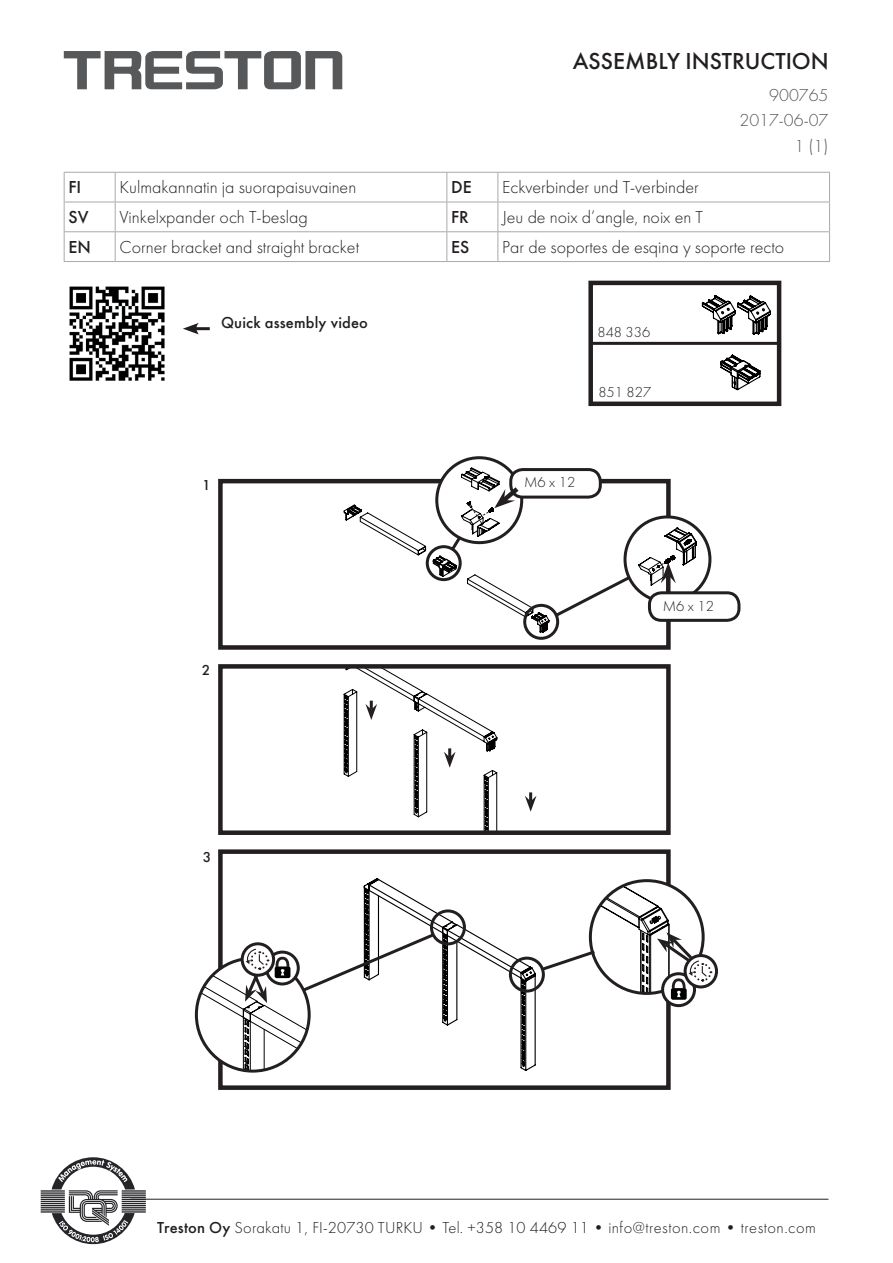
<style>
.page{position:relative;width:893px;height:1263px;background:#fff}
.page>*{position:absolute;margin:0;border:0;box-sizing:border-box;transform-origin:0 0}
.t1{font:500 24px "Futura";color:#231f20}
.t2{font:300 18px "Futura";color:#231f20}
.t3{font:300 18px/25.5px "Futura";color:#57585a;text-align:right}
.t4{font:500 18px "Futura";color:#231f20}
.t5{font:300 16.5px "Futura";letter-spacing:.01em;color:#231f20}
.t6{font:500 16.5px "Futura";letter-spacing:.01em;color:#231f20}
.t7{font:300 15px "Futura";color:#231f20}
.t8{font:500 15px "Futura";color:#231f20}
.s1{font-weight:500}
</style>
<div class="page">
<hr style="left:64px;top:172px;width:51px;height:1px;background:#a8a9ad">
<hr style="left:115px;top:172px;width:332px;height:1px;background:#a8a9ad">
<hr style="left:447px;top:172px;width:51px;height:1px;background:#a8a9ad">
<hr style="left:498px;top:172px;width:332px;height:1px;background:#a8a9ad">
<hr style="left:64px;top:202px;width:51px;height:1px;background:#a8a9ad">
<hr style="left:115px;top:202px;width:332px;height:1px;background:#a8a9ad">
<hr style="left:447px;top:202px;width:51px;height:1px;background:#a8a9ad">
<hr style="left:498px;top:202px;width:332px;height:1px;background:#a8a9ad">
<hr style="left:64px;top:231px;width:51px;height:1px;background:#a8a9ad">
<svg style="left:64px;top:173px;width:1px;height:88px"></svg>
<hr style="left:115px;top:231px;width:332px;height:1px;background:#a8a9ad">
<svg style="left:115px;top:173px;width:1px;height:88px"></svg>
<hr style="left:447px;top:231px;width:51px;height:1px;background:#a8a9ad">
<svg style="left:446px;top:173px;width:1px;height:88px"></svg>
<hr style="left:498px;top:231px;width:332px;height:1px;background:#a8a9ad">
<svg style="left:497px;top:173px;width:1px;height:88px"></svg>
<svg style="left:829px;top:173px;width:1px;height:88px"></svg>
<hr style="left:64px;top:261px;width:51px;height:1px;background:#a8a9ad">
<hr style="left:115px;top:261px;width:332px;height:1px;background:#a8a9ad">
<hr style="left:447px;top:261px;width:51px;height:1px;background:#a8a9ad">
<hr style="left:498px;top:261px;width:332px;height:1px;background:#a8a9ad">
<div style="left:588px;top:281px;width:193px;height:125px;border:4px solid #231f20"></div>
<hr style="left:591px;top:342px;width:187px;height:3px;background:#231f20">
<svg style="left:701px;top:295px;width:70px;height:40px"></svg>
<svg style="left:720px;top:354px;width:41px;height:37px"></svg>
<div style="left:218px;top:479px;width:453px;height:171px;border:4px solid #231f20"></div>
<svg style="left:437px;top:458px;width:85px;height:85px"></svg>
<svg style="left:625px;top:517px;width:85px;height:85px"></svg>
<div style="left:218px;top:849px;width:453px;height:241px;border:4px solid #231f20"></div>
<div style="left:218px;top:664px;width:453px;height:171px;border:4px solid #231f20"></div>
<div style="left:523px;top:604px;width:36px;height:36px;border:3px solid #231f20;border-radius:50%"></div>
<svg style="left:343px;top:666px;width:155px;height:167px"></svg>
<svg style="left:525px;top:792px;width:11px;height:20px"></svg>
<div style="left:684px;top:954px;width:34px;height:34px;border:3px solid #231f20;border-radius:50%"></div>
<svg style="left:196px;top:877px;width:517px;height:213px"></svg>
<div style="left:648px;top:591px;width:92px;height:31px;border:3px solid #231f20;border-radius:12px"></div>
<svg style="left:343px;top:467px;width:354px;height:166px"></svg>
<hr style="left:193px;top:327px;width:17px;height:3px;background:#231f20">
<svg style="left:183px;top:323px;width:16px;height:11px"></svg>
<img style="left:69px;top:286px;width:96px;height:95px">
<svg style="left:64px;top:51px;width:278px;height:38px"></svg>
<hr style="left:130px;top:1199px;width:698px;height:1px;background:#231f20">
<svg style="left:40px;top:1157px;width:110px;height:88px"></svg>
<h1 class="t1" style="left:573px;top:46px;width:258px">ASSEMBLY INSTRUCTION</h1>
<p class="t3" style="left:739px;top:82px;width:90px">900765<br>2017-06-07<br>1 (1)</p>
<p class="t4" style="left:68px;top:176px;width:14px">FI</p>
<p class="t2" style="left:119px;top:177px;width:238px">Kulmakannatin ja suorapaisuvainen</p>
<p class="t4" style="left:451px;top:176px;width:22px">DE</p>
<p class="t2" style="left:502px;top:177px;width:198px">Eckverbinder und T-verbinder</p>
<p class="t4" style="left:68px;top:206px;width:22px">SV</p>
<p class="t2" style="left:119px;top:207px;width:190px">Vinkelxpander och T-beslag</p>
<p class="t4" style="left:451px;top:206px;width:19px">FR</p>
<p class="t2" style="left:502px;top:207px;width:202px">Jeu de noix d’angle, noix en T</p>
<p class="t4" style="left:68px;top:236px;width:24px">EN</p>
<p class="t2" style="left:119px;top:236px;width:241px">Corner bracket and straight bracket</p>
<p class="t4" style="left:451px;top:236px;width:20px">ES</p>
<p class="t2" style="left:502px;top:236px;width:284px">Par de soportes de esqina y soporte recto</p>
<p class="t6" style="left:221px;top:312px;width:148px">Quick assembly video</p>
<p class="t8" style="left:202px;top:476px;width:10px">1</p>
<p class="t8" style="left:202px;top:661px;width:10px">2</p>
<p class="t8" style="left:203px;top:847px;width:10px">3</p>
<p class="t7" style="left:597px;top:324px;width:54px">848 336</p>
<p class="t7" style="left:598px;top:384px;width:54px">851 827</p>
<p class="t7" style="left:524px;top:474px;width:53px">M6 x 12</p>
<p class="t7" style="left:663px;top:597px;width:53px">M6 x 12</p>
<p class="t5" style="left:157px;top:1217px;width:660px"><span class="s1">Treston Oy</span> Sorakatu 1, FI-20730 TURKU • Tel. +358 10 4469 11 • info@treston.com • treston.com</p>
</div>
